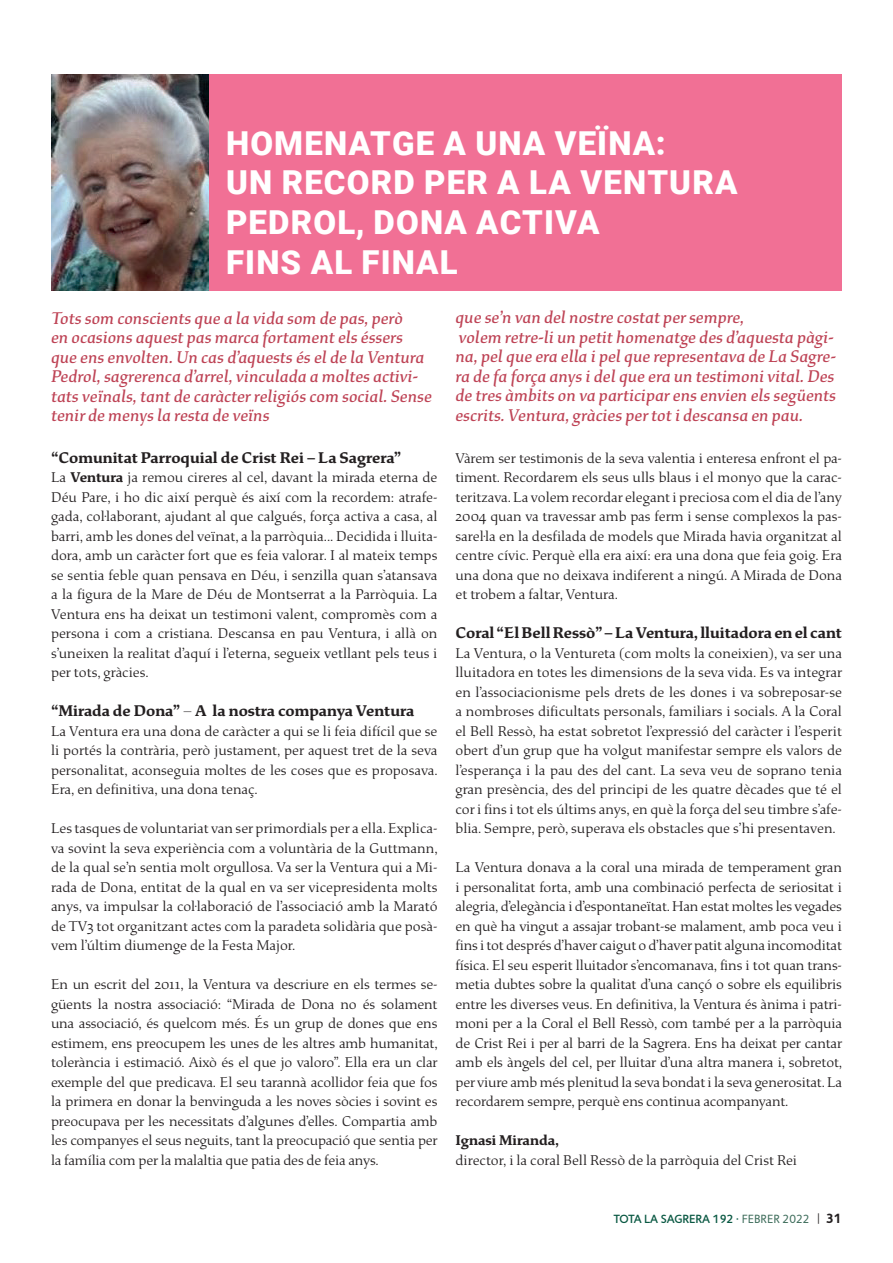
<style>
.page{position:relative;width:893px;height:1263px;background:#fff}
.page>*{position:absolute;margin:0;border:0;box-sizing:border-box;transform-origin:0 0}
.t1{font:900 33px/39.6px "Roboto";letter-spacing:.035em;color:#fff}
.t2{font:italic 500 18px/19.5px "Study";color:#be4355}
.t3{font:700 16.5px "Study";color:#231f20}
.t4{font:300 15px/19.5px "Study";color:#231f20;text-align:justify}
.t5{font:700 15px "Study";color:#231f20}
.t6{font:500 12px "Jigsaw";color:#095842}
.s1{font-weight:700}
.s2{font-weight:300}
.s3{font-weight:400;color:#3e6d5b}
.s4{font-weight:300;font-size:12.75px;color:#231f20}
.s5{font-weight:700;font-size:13.5px;color:#231f20}
</style>
<div class="page">
<div style="left:51px;top:74px;width:791px;height:217px;background:#f17095"></div>
<img style="left:51px;top:74px;width:157px;height:217px">
<h1 class="t1" style="left:226px;top:122px;width:513px">HOMENATGE A UNA VEÏNA:<br>UN RECORD PER A LA VENTURA<br>PEDROL, DONA ACTIVA<br>FINS AL FINAL</h1>
<p class="t2" style="left:51px;top:308px;width:382px">Tots som conscients que a la vida som de pas, però<br>en ocasions aquest pas marca fortament els éssers que ens envolten. Un cas d’aquests és el de la Ventura Pedrol, sagrerenca d’arrel, vinculada a moltes activi&shy;tats veïnals, tant de caràcter religiós com social. Sense tenir de menys la resta de veïns</p>
<p class="t2" style="left:455px;top:308px;width:382px">que se’n van del nostre costat per sempre,<br>volem retre-li un petit homenatge des d’aquesta pàgi&shy;na, pel que era ella i pel que representava de La Sagre&shy;ra de fa força anys i del que era un testimoni vital. Des de tres àmbits on va participar ens envien els següents escrits. Ventura, gràcies per tot i descansa en pau.</p>
<p class="t3" style="left:51px;top:448px;width:352px">“Comunitat Parroquial de Crist Rei – La Sagrera”</p>
<p class="t4" style="left:51px;top:468px;width:388px">La <span class="s1">Ventura</span> ja remou cireres al cel, davant la mirada eterna de Déu Pare, i ho dic així perquè és així com la recordem: atrafe&shy;gada, col·laborant, ajudant al que calgués, força activa a casa, al barri, amb les dones del veïnat, a la parròquia... Decidida i lluita&shy;dora, amb un caràcter fort que es feia valorar. I al mateix temps se sentia feble quan pensava en Déu, i senzilla quan s’atansava a la figura de la Mare de Déu de Montserrat a la Parròquia. La Ventura ens ha deixat un testimoni valent, compromès com a persona i com a cristiana. Descansa en pau Ventura, i allà on s’uneixen la realitat d’aquí i l’eterna, segueix vetllant pels teus i per tots, gràcies.</p>
<p class="t3" style="left:51px;top:701px;width:365px">“Mirada de Dona” <span class="s2">–</span> A la nostra companya Ventura</p>
<p class="t4" style="left:51px;top:721px;width:388px">La Ventura era una dona de caràcter a qui se li feia difícil que se li portés la contrària, però justament, per aquest tret de la seva personalitat, aconseguia moltes de les coses que es proposava.<br>Era, en definitiva, una dona tenaç.</p>
<p class="t4" style="left:51px;top:819px;width:388px">Les tasques de voluntariat van ser primordials per a ella. Explica&shy;va sovint la seva experiència com a voluntària de la Guttmann, de la qual se’n sentia molt orgullosa. Va ser la Ventura qui a Mi&shy;rada de Dona, entitat de la qual en va ser vicepresidenta molts anys, va impulsar la col·laboració de l’associació amb la Marató de TV3 tot organitzant actes com la paradeta solidària que posà&shy;vem l’últim diumenge de la Festa Major.</p>
<p class="t4" style="left:51px;top:975px;width:388px">En un escrit del 2011, la Ventura va descriure en els termes se&shy;güents la nostra associació: “Mirada de Dona no és solament una associació, és quelcom més. És un grup de dones que ens estimem, ens preocupem les unes de les altres amb humanitat, tolerància i estimació. Això és el que jo valoro”. Ella era un clar exemple del que predicava. El seu tarannà acollidor feia que fos la primera en donar la benvinguda a les noves sòcies i sovint es preocupava per les necessitats d’algunes d’elles. Compartia amb les companyes el seus neguits, tant la preocupació que sentia per la família com per la malaltia que patia des de feia anys.</p>
<p class="t4" style="left:455px;top:448px;width:388px">Vàrem ser testimonis de la seva valentia i enteresa enfront el pa&shy;timent. Recordarem els seus ulls blaus i el monyo que la carac&shy;teritzava. La volem recordar elegant i preciosa com el dia de l’any 2004 quan va travessar amb pas ferm i sense complexos la pas&shy;sarel·la en la desfilada de models que Mirada havia organitzat al centre cívic. Perquè ella era així: era una dona que feia goig. Era una dona que no deixava indiferent a ningú. A Mirada de Dona et trobem a faltar, Ventura.</p>
<p class="t3" style="left:455px;top:623px;width:388px">Coral “El Bell Ressò” – La Ventura, lluitadora en el cant</p>
<p class="t4" style="left:455px;top:643px;width:388px">La Ventura, o la Ventureta (com molts la coneixien), va ser una lluitadora en totes les dimensions de la seva vida. Es va integrar en l’associacionisme pels drets de les dones i va sobreposar-se a nombroses dificultats personals, familiars i socials. A la Coral el Bell Ressò, ha estat sobretot l’expressió del caràcter i l’esperit obert d’un grup que ha volgut manifestar sempre els valors de l’esperança i la pau des del cant. La seva veu de soprano tenia gran presència, des del principi de les quatre dècades que té el cor i fins i tot els últims anys, en què la força del seu timbre s’afe&shy;blia. Sempre, però, superava els obstacles que s’hi presentaven.</p>
<p class="t4" style="left:455px;top:858px;width:388px">La Ventura donava a la coral una mirada de temperament gran i personalitat forta, amb una combinació perfecta de seriositat i alegria, d’elegància i d’espontaneïtat. Han estat moltes les vegades en què ha vingut a assajar trobant-se malament, amb poca veu i fins i tot després d’haver caigut o d’haver patit alguna incomoditat física. El seu esperit lluitador s’encomanava, fins i tot quan trans&shy;metia dubtes sobre la qualitat d’una cançó o sobre els equilibris entre les diverses veus. En definitiva, la Ventura és ànima i patri&shy;moni per a la Coral el Bell Ressò, com també per a la parròquia de Crist Rei i per al barri de la Sagrera. Ens ha deixat per cantar amb els àngels del cel, per lluitar d’una altra manera i, sobretot, per viure amb més plenitud la seva bondat i la seva generositat. La recordarem sempre, perquè ens continua acompanyant.</p>
<p class="t5" style="left:455px;top:1132px;width:105px">Ignasi Miranda,</p>
<p class="t4" style="left:455px;top:1150px;width:343px">director, i la coral Bell Ressò de la parròquia del Crist Rei</p>
<p class="t6" style="left:614px;top:1212px;width:230px">TOTA LA SAGRERA 192 · <span class="s3">FEBRER 2022</span> <span class="s4">|</span> <span class="s5">31</span></p>
</div>
